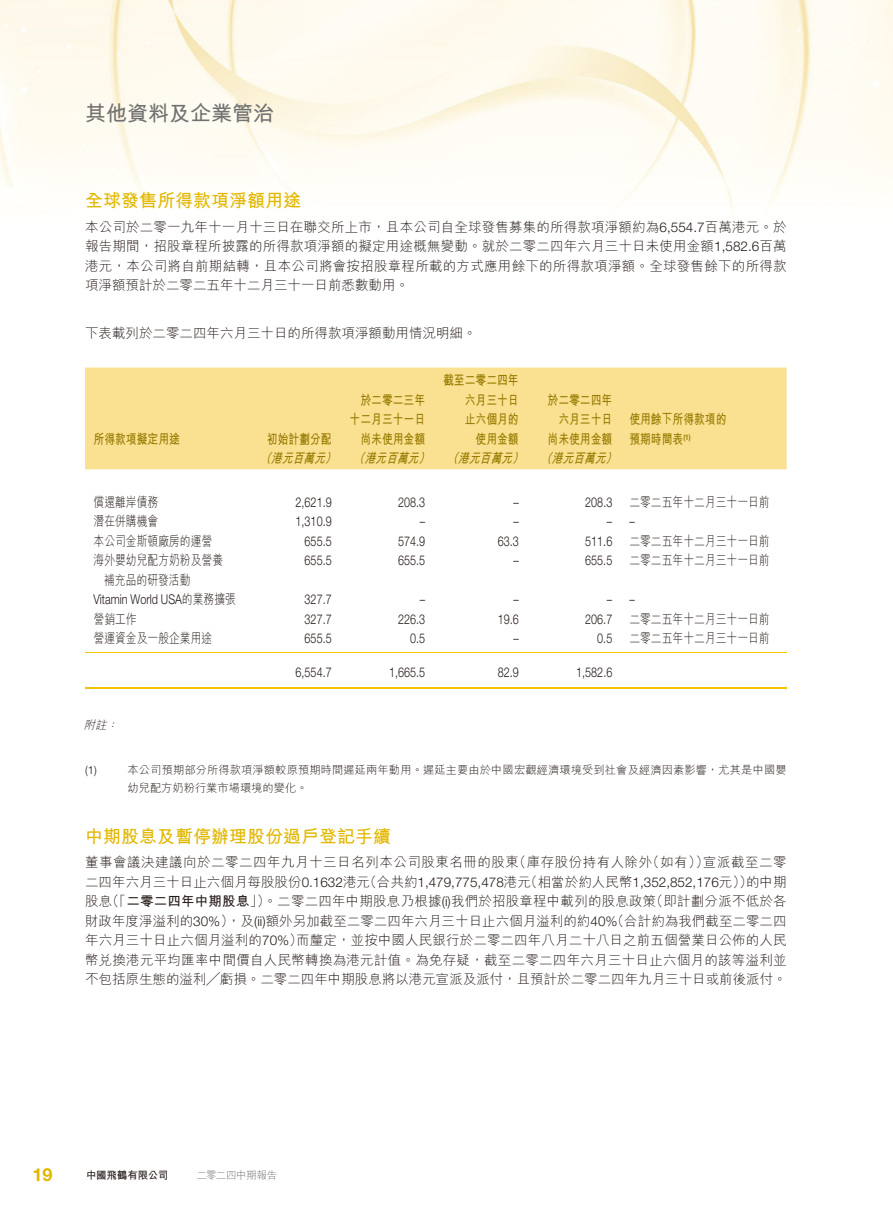
<style>
.page{position:relative;width:893px;height:1212px;background:#fff}
.page>*{position:absolute;margin:0;border:0;box-sizing:border-box;transform-origin:0 0}
.t1{font:21px "M Hei HK Bold E Ten B5 H";color:#717171}
.t2{font:18px "M Hei HK Bold E Ten B5 H";color:#e2b700}
.t3{font:700 18px "Helvetica Neue LT Std";color:#e2b700}
.t4{font:13.5px/19.5px "M Hei HK Light E Ten B5 H";color:#231916;text-align:justify}
.t5{font:300 13.5px "Helvetica Neue LT Std";color:#231916;scale:.8 1}
.t6{font:13.5px/19.5px "M Hei HK Light E Ten B5 H";color:#231916;scale:.8 1}
.t7{font:13.5px/19.5px "M Hei HK Bold E Ten B5 H";color:#967900;text-align:right;scale:.8 1}
.t8{font:italic 13.5px "M Hei HK Bold E Ten B5 H";color:#967900;scale:.8 1}
.t9{font:11.25px/18px "M Hei HK Light E Ten B5 H";letter-spacing:.01em;color:#231916}
.t10{font:italic 11.25px "M Hei HK Light E Ten B5 H";color:#231916}
.t11{font:300 11.25px "Helvetica Neue LT Std";color:#231916}
.t12{font:10.5px "M Hei HK Bold E Ten B5 H";letter-spacing:-.015em;color:#231916}
.t13{font:10.5px "M Hei HK Light E Ten B5 H";letter-spacing:-.04em;color:#717171}
.s1{font-family:"Helvetica Neue LT Std";font-weight:300}
.s2{font-family:"M Hei HK Light E Ten B5 H";font-weight:400}
.s3{font-family:"M Hei HK Bold E Ten B5 H"}
</style>
<div class="page">
<img style="left:0;top:0;width:893px;height:212px">
<div style="left:85px;top:367px;width:702px;height:102px;background:#fae191"></div>
<hr style="left:85px;top:652px;width:702px;height:1px;background:#f2c300">
<hr style="left:85px;top:687px;width:702px;height:2px;background:#f2c300">
<h1 class="t1" style="left:85px;top:105px;width:190px">其他資料及企業管治</h1>
<h2 class="t2" style="left:85px;top:194px;width:218px">全球發售所得款項淨額用途</h2>
<p class="t4" style="left:85px;top:219px;width:703px">本公司於二零一九年十一月十三日在聯交所上市，且本公司自全球發售募集的所得款項淨額約為<span class="s1">6,554.7</span>百萬港元。於報告期間，招股章程所披露的所得款項淨額的擬定用途概無變動。就於二零二四年六月三十日未使用金額<span class="s1">1,582.6</span>百萬港元，本公司將自前期結轉，且本公司將會按招股章程所載的方式應用餘下的所得款項淨額。全球發售餘下的所得款項淨額預計於二零二五年十二月三十一日前悉數動用。</p>
<p class="t4" style="left:85px;top:325px;width:393px">下表載列於二零二四年六月三十日的所得款項淨額動用情況明細。</p>
<p class="t7" style="left:94px;top:431px;width:109px">所得款項擬定用途</p>
<p class="t7" style="left:267px;top:431px;width:82px">初始計劃分配</p>
<p class="t7" style="left:350px;top:392px;width:96px">於二零二三年十二月三十一日尚未使用金額</p>
<p class="t7" style="left:443px;top:372px;width:96px">截至二零二四年六月三十日<br>止六個月的<br>使用金額</p>
<p class="t7" style="left:547px;top:392px;width:83px">於二零二四年六月三十日尚未使用金額</p>
<p class="t8" style="left:260px;top:453px;width:451px">（港元百萬元） （港元百萬元） （港元百萬元） （港元百萬元）</p>
<p class="t7" style="left:629px;top:411px;width:123px;text-align:left">使用餘下所得款項的預期時間表<sup>(1)</sup></p>
<p class="t6" style="left:94px;top:493px;width:82px">償還離岸債務</p>
<p class="t5" style="left:296px;top:497px;width:47px">2,621.9</p>
<p class="t5" style="left:398px;top:497px;width:35px">208.3</p>
<p class="t5" style="left:513px;top:497px;width:8px">–</p>
<p class="t5" style="left:585px;top:497px;width:35px">208.3</p>
<p class="t6" style="left:629px;top:493px;width:177px">二零二五年十二月三十一日前</p>
<p class="t6" style="left:94px;top:513px;width:82px">潛在併購機會</p>
<p class="t5" style="left:296px;top:516px;width:47px">1,310.9</p>
<p class="t5" style="left:420px;top:516px;width:8px">–</p>
<p class="t5" style="left:513px;top:516px;width:8px">–</p>
<p class="t5" style="left:607px;top:516px;width:36px">– –</p>
<p class="t6" style="left:94px;top:532px;width:150px">本公司金斯頓廠房的運營</p>
<p class="t5" style="left:305px;top:536px;width:35px">655.5</p>
<p class="t5" style="left:398px;top:536px;width:35px">574.9</p>
<p class="t5" style="left:498px;top:536px;width:28px">63.3</p>
<p class="t5" style="left:585px;top:536px;width:35px">511.6</p>
<p class="t6" style="left:629px;top:532px;width:177px">二零二五年十二月三十一日前</p>
<p class="t6" style="left:104px;top:552px;width:150px;text-indent:-11px">海外嬰幼兒配方奶粉及營養補充品的研發活動</p>
<p class="t5" style="left:305px;top:555px;width:35px">655.5</p>
<p class="t5" style="left:398px;top:555px;width:35px">655.5</p>
<p class="t5" style="left:513px;top:555px;width:8px">–</p>
<p class="t5" style="left:585px;top:555px;width:35px">655.5</p>
<p class="t6" style="left:629px;top:552px;width:177px">二零二五年十二月三十一日前</p>
<p class="t5" style="left:94px;top:594px;width:180px">Vitamin World USA<span class="s2">的業務擴張</span></p>
<p class="t5" style="left:305px;top:594px;width:35px">327.7</p>
<p class="t5" style="left:420px;top:594px;width:8px">–</p>
<p class="t5" style="left:513px;top:594px;width:8px">–</p>
<p class="t5" style="left:607px;top:594px;width:36px">– –</p>
<p class="t6" style="left:94px;top:610px;width:55px">營銷工作</p>
<p class="t5" style="left:305px;top:614px;width:35px">327.7</p>
<p class="t5" style="left:398px;top:614px;width:35px">226.3</p>
<p class="t5" style="left:498px;top:614px;width:28px">19.6</p>
<p class="t5" style="left:585px;top:614px;width:35px">206.7</p>
<p class="t6" style="left:629px;top:610px;width:177px">二零二五年十二月三十一日前</p>
<p class="t6" style="left:94px;top:630px;width:150px">營運資金及一般企業用途</p>
<p class="t5" style="left:305px;top:633px;width:35px">655.5</p>
<p class="t5" style="left:410px;top:633px;width:20px">0.5</p>
<p class="t5" style="left:513px;top:633px;width:8px">–</p>
<p class="t5" style="left:597px;top:633px;width:20px">0.5</p>
<p class="t6" style="left:629px;top:630px;width:177px">二零二五年十二月三十一日前</p>
<p class="t5" style="left:296px;top:668px;width:47px">6,554.7</p>
<p class="t5" style="left:389px;top:668px;width:47px">1,665.5</p>
<p class="t5" style="left:498px;top:668px;width:28px">82.9</p>
<p class="t5" style="left:576px;top:668px;width:47px">1,582.6</p>
<p class="t10" style="left:84px;top:721px;width:38px">附註：</p>
<p class="t11" style="left:85px;top:766px;width:13px">(1)</p>
<p class="t9" style="left:128px;top:762px;width:661px">本公司預期部分所得款項淨額較原預期時間遲延兩年動用。遲延主要由於中國宏觀經濟環境受到社會及經濟因素影響，尤其是中國嬰幼兒配方奶粉行業市場環境的變化。</p>
<h2 class="t2" style="left:85px;top:829px;width:308px">中期股息及暫停辦理股份過戶登記手續</h2>
<p class="t4" style="left:85px;top:854px;width:703px">董事會議決建議向於二零二四年九月十三日名列本公司股東名冊的股東（庫存股份持有人除外（如有））宣派截至二零二四年六月三十日止六個月每股股份<span class="s1">0.1632</span>港元（合共約<span class="s1">1,479,775,478</span>港元（相當於約人民幣<span class="s1">1,352,852,176</span>元））的中期股息（「<span class="s3">二零二四年中期股息</span>」）。二零二四年中期股息乃根據<span class="s1">(i)</span>我們於招股章程中載列的股息政策（即計劃分派不低於各財政年度淨溢利的<span class="s1">30%</span>），及<span class="s1">(ii)</span>額外另加截至二零二四年六月三十日止六個月溢利的約<span class="s1">40%</span>（合計約為我們截至二零二四年六月三十日止六個月溢利的<span class="s1">70%</span>）而釐定，並按中國人民銀行於二零二四年八月二十八日之前五個營業日公佈的人民幣兌換港元平均匯率中間價自人民幣轉換為港元計值。為免存疑，截至二零二四年六月三十日止六個月的該等溢利並不包括原生態的溢利╱虧損。二零二四年中期股息將以港元宣派及派付，且預計於二零二四年九月三十日或前後派付。</p>
<h2 class="t3" style="left:33px;top:1168px;width:22px">19</h2>
<p class="t12" style="left:86px;top:1171px;width:84px">中國飛鶴有限公司</p>
<p class="t13" style="left:196px;top:1171px;width:82px">二零二四中期報告</p>
</div>
